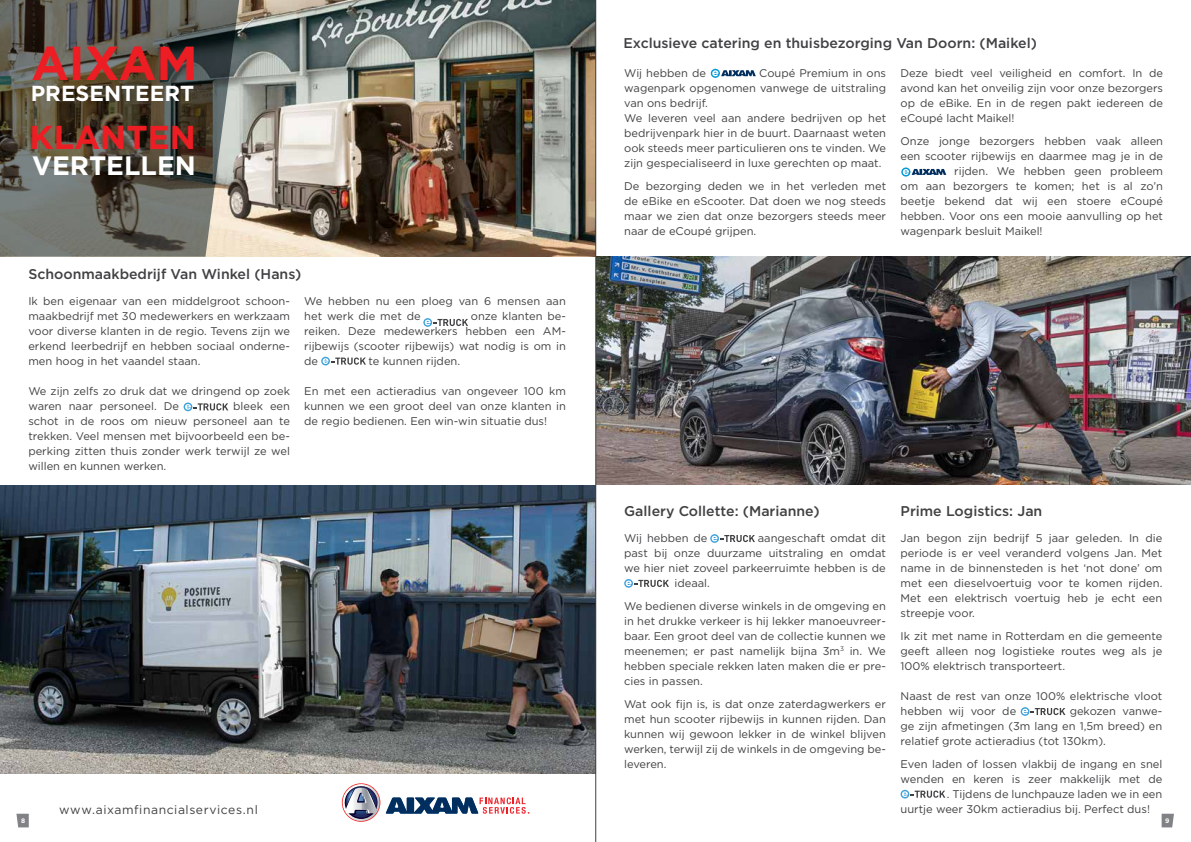
<style>
.page{position:relative;width:1191px;height:842px;background:#fff}
.page>*{position:absolute;margin:0;border:0;box-sizing:border-box;transform-origin:0 0}
.t1{font:700 47.6px "Gotham";color:#ed1d24}
.t2{font:700 33px "Gotham";color:#ed1d24}
.t3{font:700 26.6px "Gotham";color:#fff}
.t4{font:700 21.7px "Gotham";color:#fff}
.t5{font:500 14.1px "Gotham";color:#414042}
.t6{font:12.2px "Gotham";letter-spacing:.045em;color:#414042}
.t7{font:11.1px/15px "Gotham";color:#414042;text-align:justify}
.t8{font:700 6.5px "Gotham";color:#fff}
.s1{color:#fff}
</style>
<div class="page">
<img style="left:596px;top:256px;width:595px;height:228px">
<svg style="left:711px;top:69px;width:9px;height:9px"></svg>
<svg style="left:712px;top:70px;width:43px;height:6px"></svg>
<svg style="left:710px;top:534px;width:9px;height:9px"></svg>
<svg style="left:711px;top:535px;width:44px;height:7px"></svg>
<svg style="left:901px;top:167px;width:9px;height:10px"></svg>
<svg style="left:902px;top:169px;width:44px;height:6px"></svg>
<svg style="left:624px;top:579px;width:9px;height:9px"></svg>
<svg style="left:625px;top:580px;width:44px;height:7px"></svg>
<svg style="left:1020px;top:707px;width:9px;height:9px"></svg>
<svg style="left:1022px;top:708px;width:43px;height:7px"></svg>
<svg style="left:902px;top:790px;width:43px;height:8px"></svg>
<img style="left:242px;top:0;width:353px;height:256px">
<svg style="left:0;top:0;width:242px;height:257px;background:#615f55"></svg>
<svg style="left:16px;top:814px;width:13px;height:13px"></svg>
<svg style="left:1161px;top:814px;width:13px;height:13px"></svg>
<svg style="left:185px;top:403px;width:43px;height:7px"></svg>
<svg style="left:423px;top:318px;width:9px;height:9px"></svg>
<svg style="left:425px;top:319px;width:43px;height:7px"></svg>
<svg style="left:322px;top:357px;width:44px;height:8px"></svg>
<img style="left:0;top:485px;width:595px;height:288px">
<svg style="left:341px;top:784px;width:188px;height:38px"></svg>
<hr style="left:595px;top:0;width:1px;height:842px;background:#414042">
<h1 class="t1" style="left:31px;top:32px;width:168px">AIXAM</h1>
<h3 class="t4" style="left:31px;top:79px;width:165px">PRESENTEERT</h3>
<h2 class="t2" style="left:30px;top:116px;width:168px">KLANTEN</h2>
<h3 class="t3" style="left:32px;top:148px;width:165px">VERTELLEN</h3>
<p class="t5" style="left:28px;top:265px;width:274px">Schoonmaakbedrijf Van Winkel (Hans)</p>
<p class="t7" style="left:28px;top:294px;width:263px">Ik ben eigenaar van een middelgroot schoon&shy;maakbedrijf met 30 medewerkers en werkzaam voor diverse klanten in de regio. Tevens zijn we erkend leerbedrijf en hebben sociaal onderne&shy;men hoog in het vaandel staan.</p>
<p class="t7" style="left:28px;top:384px;width:263px">We zijn zelfs zo druk dat we dringend op zoek waren naar personeel. De</p>
<p class="t7" style="left:28px;top:399px;width:263px;text-indent:205px">bleek een schot in de roos om nieuw personeel aan te trekken. Veel mensen met bijvoorbeeld een be&shy;perking zitten thuis zonder werk terwijl ze wel willen en kunnen werken.</p>
<p class="t7" style="left:304px;top:294px;width:263px">We hebben nu een ploeg van 6 mensen aan het werk die met de</p>
<p class="t7" style="left:304px;top:309px;width:263px;text-indent:167px">onze klanten be&shy;reiken. Deze medewerkers hebben een AM&shy;rijbewijs (scooter rijbewijs) wat nodig is om in de <span class="s1">e-Truck</span> te kunnen rijden.</p>
<p class="t7" style="left:304px;top:384px;width:263px">En met een actieradius van ongeveer 100 km kunnen we een groot deel van onze klanten in de regio bedienen. Een win-win situatie dus!</p>
<p class="t6" style="left:59px;top:801px;width:200px">www.aixamfinancialservices.nl</p>
<p class="t5" style="left:623px;top:34px;width:415px">Exclusieve catering en thuisbezorging Van Doorn: (Maikel)</p>
<p class="t7" style="left:624px;top:65px;width:83px">Wij hebben de</p>
<p class="t7" style="left:624px;top:65px;width:263px;text-align:left;text-indent:135px">Coupé Premium in ons wagenpark opgenomen vanwege de uitstraling van ons bedrijf.<br>We leveren veel aan andere bedrijven op het bedrijvenpark hier in de buurt. Daarnaast weten ook steeds meer particulieren ons te vinden. We zijn gespecialiseerd in luxe gerechten op maat.</p>
<p class="t7" style="left:624px;top:178px;width:263px">De bezorging deden we in het verleden met de eBike en eScooter. Dat doen we nog steeds maar we zien dat onze bezorgers steeds meer naar de eCoupé grijpen.</p>
<p class="t7" style="left:900px;top:65px;width:264px">Deze biedt veel veiligheid en comfort. In de avond kan het onveilig zijn voor onze bezorgers op de eBike. En in de regen pakt iedereen de eCoupé lacht Maikel!</p>
<p class="t7" style="left:900px;top:133px;width:264px">Onze jonge bezorgers hebben vaak alleen</p>
<p class="t7" style="left:900px;top:148px;width:264px">een scooter rijbewijs en daarmee mag je in de</p>
<p class="t7" style="left:954px;top:163px;width:210px">rijden. We hebben geen probleem</p>
<p class="t7" style="left:900px;top:178px;width:264px">om aan bezorgers te komen; het is al zo’n</p>
<p class="t7" style="left:900px;top:193px;width:264px">beetje bekend dat wij een stoere eCoupé</p>
<p class="t7" style="left:900px;top:208px;width:264px">hebben. Voor ons een mooie aanvulling op het</p>
<p class="t7" style="left:900px;top:223px;width:144px">wagenpark besluit Maikel!</p>
<p class="t5" style="left:624px;top:502px;width:197px">Gallery Collette: (Marianne)</p>
<p class="t7" style="left:624px;top:530px;width:85px">Wij hebben de</p>
<p class="t7" style="left:758px;top:530px;width:130px">aangeschaft omdat dit</p>
<p class="t7" style="left:624px;top:545px;width:263px">past bij onze duurzame uitstraling en omdat</p>
<p class="t7" style="left:624px;top:560px;width:263px">we hier niet zoveel parkeerruimte hebben is de</p>
<p class="t7" style="left:674px;top:575px;width:37px">ideaal.</p>
<p class="t7" style="left:624px;top:598px;width:263px">We bedienen diverse winkels in de omgeving en in het drukke verkeer is hij lekker manoeuvreer&shy;baar. Een groot deel van de collectie kunnen we meenemen; er past namelijk bijna 3m<sup>3</sup> in. We hebben speciale rekken laten maken die er pre&shy;cies in passen.</p>
<p class="t7" style="left:624px;top:696px;width:263px">Wat ook fijn is, is dat onze zaterdagwerkers er met hun scooter rijbewijs in kunnen rijden. Dan kunnen wij gewoon lekker in de winkel blijven werken, terwijl zij de winkels in de omgeving be&shy;leveren.</p>
<p class="t5" style="left:900px;top:502px;width:143px">Prime Logistics: Jan</p>
<p class="t7" style="left:900px;top:530px;width:263px">Jan begon zijn bedrijf 5 jaar geleden. In die periode is er veel veranderd volgens Jan. Met name in de binnensteden is het ‘not done’ om met een dieselvoertuig voor te komen rijden.<br>Met een elektrisch voertuig heb je echt een streepje voor.</p>
<p class="t7" style="left:900px;top:628px;width:263px">Ik zit met name in Rotterdam en die gemeente geeft alleen nog logistieke routes weg als je 100% elektrisch transporteert.</p>
<p class="t7" style="left:900px;top:688px;width:263px">Naast de rest van onze 100% elektrische vloot hebben wij voor de</p>
<p class="t7" style="left:900px;top:703px;width:263px;text-indent:169px">gekozen vanwe&shy;ge zijn afmetingen (3m lang en 1,5m breed) en relatief grote actieradius (tot 130km).</p>
<p class="t7" style="left:900px;top:756px;width:263px">Even laden of lossen vlakbij de ingang en snel</p>
<p class="t7" style="left:900px;top:771px;width:263px">wenden en keren is zeer makkelijk met de</p>
<p class="t7" style="left:947px;top:786px;width:217px">. Tijdens de lunchpauze laden we in een</p>
<p class="t7" style="left:900px;top:801px;width:251px">uurtje weer 30km actieradius bij. Perfect dus!</p>
<p class="t8" style="left:21px;top:816px;width:6px">8</p>
<p class="t8" style="left:1165px;top:816px;width:6px">9</p>
</div>
